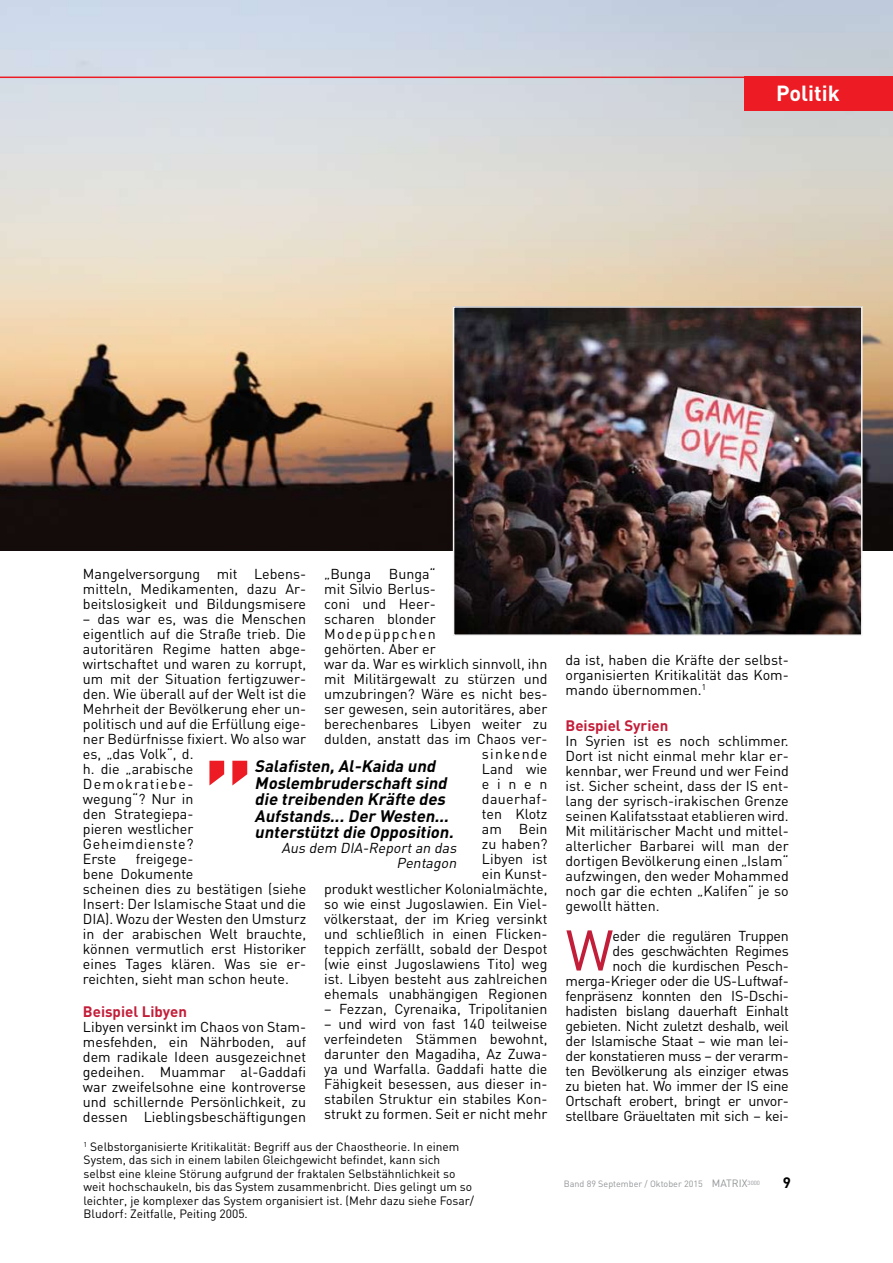
<style>
.page{position:relative;width:893px;height:1263px;background:#fff}
.page>*{position:absolute;margin:0;border:0;box-sizing:border-box;transform-origin:0 0}
.t1{font:700 109.2px "DIN";color:#ed1c24}
.t2{font:56.4px "DIN";color:#c31e39}
.t3{font:700 21.6px "DIN";color:#fff}
.t4{font:italic 700 16.5px/16.5px "DIN";color:#000}
.t5{font:700 15px "DIN";color:#c31e39}
.t6{font:14.25px/15px "DIN";color:#000;text-align:justify}
.t7{font:14.25px/15px "DIN";letter-spacing:-.02em;color:#000;text-align:right}
.t8{font:italic 14.25px/15px "DIN";color:#000;text-align:right}
.t9{font:14.25px "DIN";letter-spacing:.095em;color:#000}
.t10{font:14.25px "DIN";letter-spacing:.025em;color:#000}
.t11{font:14.25px "DIN";letter-spacing:.085em;color:#000}
.t12{font:12px/13.5px "DIN";color:#000}
.t13{font:9px "DIN";color:#939598}
.s1{font-size:10.5px}
</style>
<div class="page">
<img style="left:0;top:0;width:893px;height:550px">
<img style="left:456px;top:309px;width:403px;height:324px">
<div style="left:453px;top:306px;width:409px;height:330px;border:2px solid #f5f5f6"></div>
<div style="left:744px;top:77px;width:149px;height:34px;background:#ed1c24"></div>
<hr style="left:0;top:77px;width:863px;height:1px;background:#ed1c24">
<h3 class="t3" style="left:776px;top:79px;width:65px">Politik</h3>
<p class="t6" style="left:324px;top:566px;width:113px">„Bunga Bunga“</p>
<p class="t6" style="left:324px;top:581px;width:113px">mit Silvio Berlus-</p>
<p class="t6" style="left:324px;top:596px;width:113px">coni und Heer-</p>
<p class="t6" style="left:324px;top:611px;width:113px">scharen blonder</p>
<p class="t9" style="left:324px;top:624px;width:113px">Modepüppchen</p>
<p class="t6" style="left:324px;top:641px;width:113px">gehörten. Aber er</p>
<p class="t6" style="left:324px;top:656px;width:225px">war da. War es wirklich sinnvoll, ihn</p>
<p class="t6" style="left:324px;top:671px;width:225px">mit Militärgewalt zu stürzen und</p>
<p class="t6" style="left:324px;top:686px;width:225px">umzubringen? Wäre es nicht bes-</p>
<p class="t6" style="left:324px;top:701px;width:225px">ser gewesen, sein autoritäres, aber</p>
<p class="t6" style="left:324px;top:716px;width:225px">berechenbares Libyen weiter zu</p>
<p class="t6" style="left:324px;top:731px;width:225px">dulden, anstatt das im Chaos ver-</p>
<p class="t11" style="left:482px;top:744px;width:67px">sinkende</p>
<p class="t6" style="left:482px;top:761px;width:67px">Land wie</p>
<p class="t6" style="left:482px;top:776px;width:67px">einen</p>
<p class="t10" style="left:482px;top:789px;width:67px">dauerhaf-</p>
<p class="t6" style="left:482px;top:806px;width:67px">ten Klotz</p>
<p class="t6" style="left:482px;top:821px;width:67px">am Bein</p>
<p class="t6" style="left:482px;top:836px;width:67px">zu haben?</p>
<p class="t6" style="left:482px;top:851px;width:67px">Libyen ist</p>
<p class="t6" style="left:482px;top:866px;width:67px">ein Kunst-</p>
<p class="t6" style="left:324px;top:881px;width:225px">produkt westlicher Kolonialmächte,</p>
<p class="t6" style="left:324px;top:896px;width:225px">so wie einst Jugoslawien. Ein Viel-</p>
<p class="t6" style="left:324px;top:911px;width:225px">völkerstaat, der im Krieg versinkt</p>
<p class="t6" style="left:324px;top:926px;width:225px">und schließlich in einen Flicken-</p>
<p class="t6" style="left:324px;top:941px;width:225px">teppich zerfällt, sobald der Despot</p>
<p class="t6" style="left:324px;top:956px;width:225px">(wie einst Jugoslawiens Tito) weg</p>
<p class="t6" style="left:324px;top:971px;width:225px">ist. Libyen besteht aus zahlreichen</p>
<p class="t6" style="left:324px;top:986px;width:225px">ehemals unabhängigen Regionen</p>
<p class="t6" style="left:324px;top:1001px;width:225px">– Fezzan, Cyrenaika, Tripolitanien</p>
<p class="t6" style="left:324px;top:1016px;width:225px">– und wird von fast 140 teilweise verfeindeten Stämmen bewohnt, darunter den Magadiha, Az Zuwa&shy;ya und Warfalla. Gaddafi hatte die Fähigkeit besessen, aus dieser in&shy;stabilen Struktur ein stabiles Kon&shy;strukt zu formen. Seit er nicht mehr</p>
<p class="t6" style="left:83px;top:566px;width:225px">Mangelversorgung mit Lebens&shy;mitteln, Medikamenten, dazu Ar&shy;beitslosigkeit und Bildungsmisere</p>
<p class="t6" style="left:83px;top:611px;width:225px;text-align:left">– das war es, was die Menschen eigentlich auf die Straße trieb. Die autoritären Regime hatten abge&shy;wirtschaftet und waren zu korrupt, um mit der Situation fertigzuwer&shy;den. Wie überall auf der Welt ist die<br>Mehrheit der Bevölkerung eher un&shy;politisch und auf die Erfüllung eige&shy;ner Bedürfnisse fixiert. Wo also war es, „das Volk“, d.<br>h. die „arabische<br>Demokratiebe-<br>wegung“? Nur in<br>den Strategiepa-<br>pieren westlicher<br>Geheimdienste?<br>Erste</p>
<h1 class="t1" style="left:202px;top:728px;width:54px">”</h1>
<p class="t4" style="left:255px;top:758px;width:204px">Salafisten,Al-Kaida und<br>Moslembruderschaftsind die treibenden Kräfte des<br>Aufstands...Der Westen... unterstütztdie Opposition.</p>
<p class="t8" style="left:281px;top:840px;width:180px">Aus dem DIA-Reportan das<br>Pentagon</p>
<p class="t6" style="left:83px;top:851px;width:225px;text-align:left;text-indent:53px">freigege-<br>bene Dokumente<br>scheinen dies zu bestätigen (siehe<br>Insert: Der Islamische Staat und die<br>DIA). Wozu der Westen den Umsturz in der arabischen Welt brauchte, können vermutlich erst Historiker eines Tages klären. Was sie er&shy;reichten, sieht man schon heute.</p>
<p class="t5" style="left:83px;top:1002px;width:106px">Beispiel Libyen</p>
<p class="t6" style="left:83px;top:1019px;width:225px">Libyen versinkt im Chaos von Stam&shy;mesfehden, ein Nährboden, auf dem radikale Ideen ausgezeichnet gedeihen. Muammar al-Gaddafi war zweifelsohne eine kontroverse und schillernde Persönlichkeit, zu dessen Lieblingsbeschäftigungen</p>
<p class="t12" style="left:84px;top:1139px;width:392px"><sup>1</sup> Selbstorganisierte Kritikalität: Begriff aus der Chaostheorie. In einem System, das sich in einem labilen Gleichgewicht befindet, kann sich selbst eine kleine Störung aufgrund der fraktalen Selbstähnlichkeit so weit hochschaukeln, bis das System zusammenbricht. Dies gelingt um so leichter, je komplexer das System organisiert ist. (Mehr dazu siehe Fosar/ Bludorf: Zeitfalle, Peiting 2005.</p>
<p class="t6" style="left:565px;top:651px;width:225px">da ist, haben die Kräfte der selbst&shy;organisierten Kritikalität das Kom&shy;mando übernommen.<sup>1</sup></p>
<p class="t5" style="left:565px;top:715px;width:104px">Beispiel Syrien</p>
<p class="t6" style="left:565px;top:732px;width:225px">In Syrien ist es noch schlimmer.<br>Dort ist nicht einmal mehr klar er&shy;kennbar, wer Freund und wer Feind ist. Sicher scheint, dass der IS ent&shy;lang der syrisch-irakischen Grenze seinen Kalifatsstaat etablieren wird.<br>Mit militärischer Macht und mittel&shy;alterlicher Barbarei will man der dortigen Bevölkerung einen „Islam“ aufzwingen, den weder Mohammed noch gar die echten „Kalifen“ je so gewollt hätten.</p>
<h2 class="t2" style="left:565px;top:913px;width:50px">W</h2>
<p class="t7" style="left:565px;top:927px;width:225px">eder die regulären Truppen<br>des geschwächten Regimes<br>noch die kurdischen Pesch&shy;merga-Krieger oder die US-Luftwaf&shy;fenpräsenz konnten den IS-Dschi&shy;hadisten bislang dauerhaft Einhalt gebieten. Nicht zuletzt deshalb, weil der Islamische Staat – wie man lei&shy;der konstatieren muss – der verarm&shy;ten Bevölkerung als einziger etwas zu bieten hat. Wo immer der IS eine Ortschaft erobert, bringt er unvor&shy;stellbare Gräueltaten mit sich – kei-</p>
<p class="t13" style="left:564px;top:1178px;width:198px">Band 89 September / Oktober 2015 <span class="s1">MATRIX</span><sup>3000</sup></p>
</div>
